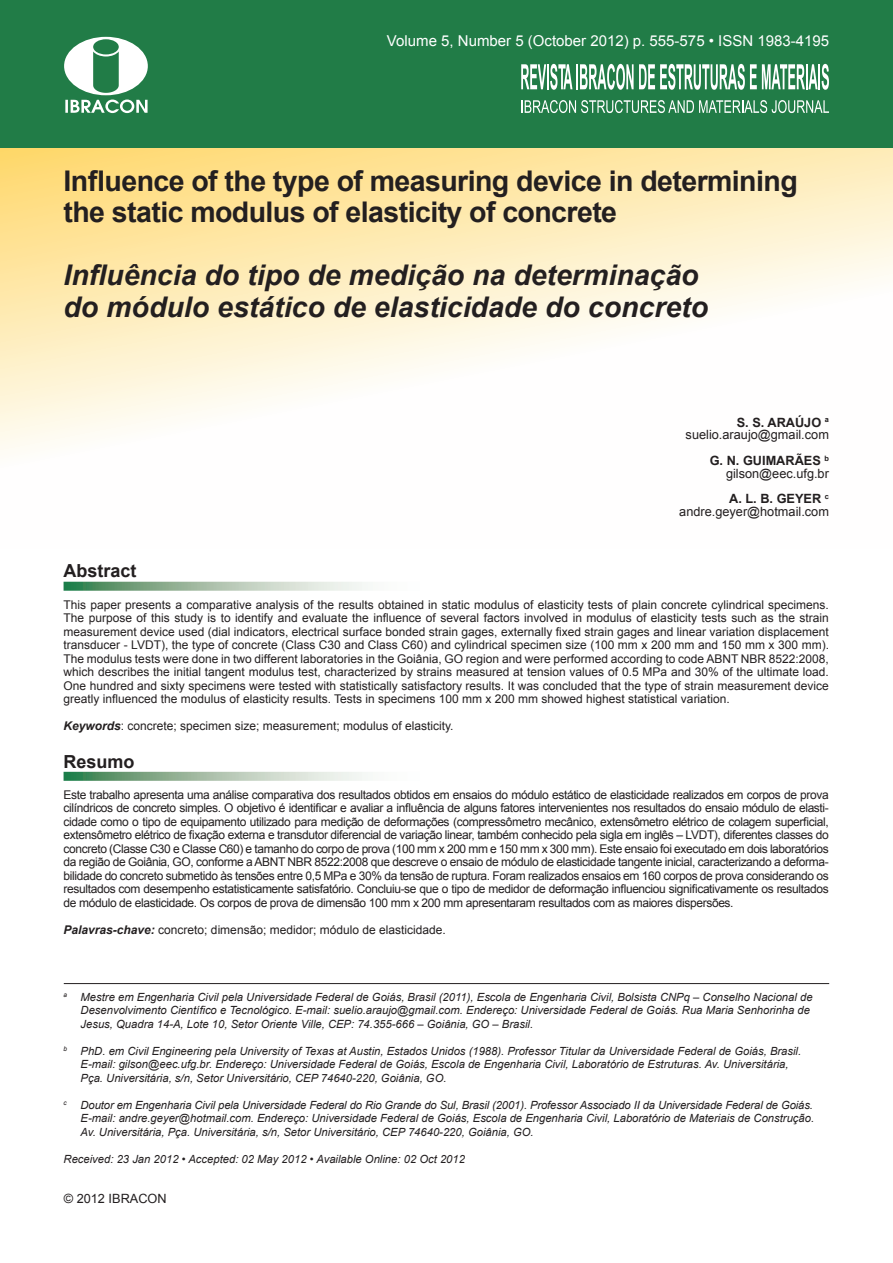
<style>
.page{position:relative;width:893px;height:1263px;background:#fff}
.page>*{position:absolute;margin:0;border:0;box-sizing:border-box;transform-origin:0 0}
.t1{font:700 28.5px/31.5px "Arial";letter-spacing:-.02em;color:#231f20}
.t2{font:italic 700 28.5px/31.5px "Arial";color:#231f20}
.t3{font:700 18px "Arial";color:#231f20}
.t4{font:15px "Arial";color:#fff}
.t5{font:12.75px/12.8px "Arial";color:#231f20;text-align:right}
.t6{font:12px/13.5px "Arial";color:#231f20;text-align:justify}
.t7{font:italic 11.25px/13.5px "Arial";color:#231f20}
.s1{font-weight:700}
.s2{font-weight:700;font-style:italic}
</style>
<div class="page">
<svg style="left:0;top:148px;width:893px;height:304px"></svg>
<div style="left:0;top:0;width:893px;height:148px;background:#217c47"></div>
<svg style="left:64px;top:37px;width:84px;height:76px"></svg>
<svg style="left:521px;top:64px;width:51px;height:26px"></svg>
<hr style="left:576px;top:64px;width:2px;height:25px;background:#fff">
<svg style="left:580px;top:64px;width:249px;height:26px"></svg>
<svg style="left:521px;top:100px;width:308px;height:13px"></svg>
<hr style="left:64px;top:983px;width:765px;height:1px;background:#231f20">
<svg style="left:64px;top:582px;width:299px;height:9px;background:#a5c1a9"></svg>
<svg style="left:64px;top:772px;width:299px;height:9px;background:#a4c0a8"></svg>
<p class="t4" style="left:387px;top:31px;width:444px">Volume 5, Number 5 (October 2012) p. 555-575 • ISSN 1983-4195</p>
<h1 class="t1" style="left:64px;top:166px;width:736px">Influence of the type of measuring device in determining the static modulus of elasticity of concrete</h1>
<h1 class="t2" style="left:64px;top:260px;width:646px">Influência do tipo de medição na determinação do módulo estático de elasticidade do concreto</h1>
<h2 class="t3" style="left:64px;top:559px;width:75px">Abstract</h2>
<p class="t5" style="left:686px;top:416px;width:145px"><span class="s1">S. S. Araújo</span> <sup>a </sup>suelio.araujo@gmail.com</p>
<p class="t5" style="left:710px;top:454px;width:121px"><span class="s1">G. N. Guimarães</span> <sup>b </sup>gilson@eec.ufg.br</p>
<p class="t5" style="left:679px;top:492px;width:151px"><span class="s1">A. L. B. Geyer</span> <sup>c </sup>andre.geyer@hotmail.com</p>
<p class="t6" style="left:64px;top:598px;width:767px">This paper presents a comparative analysis of the results obtained in static modulus of elasticity tests of plain concrete cylindrical specimens.<br>The purpose of this study is to identify and evaluate the influence of several factors involved in modulus of elasticity tests such as the strain measurement device used (dial indicators, electrical surface bonded strain gages, externally fixed strain gages and linear variation displacement transducer - LVDT), the type of concrete (Class C30 and Class C60) and cylindrical specimen size (100 mm x 200 mm and 150 mm x 300 mm).<br>The modulus tests were done in two different laboratories in the Goiânia, GO region and were performed according to code ABNT NBR 8522:2008, which describes the initial tangent modulus test, characterized by strains measured at tension values of 0.5 MPa and 30% of the ultimate load.<br>One hundred and sixty specimens were tested with statistically satisfactory results. It was concluded that the type of strain measurement device greatly influenced the modulus of elasticity results. Tests in specimens 100 mm x 200 mm showed highest statistical variation.</p>
<p class="t6" style="left:64px;top:719px;width:391px"><span class="s2">Keywords</span>: concrete; specimen size; measurement; modulus of elasticity.</p>
<h2 class="t3" style="left:64px;top:749px;width:73px">Resumo</h2>
<p class="t6" style="left:64px;top:788px;width:767px">Este trabalho apresenta uma análise comparativa dos resultados obtidos em ensaios do módulo estático de elasticidade realizados em corpos de prova cilíndricos de concreto simples. O objetivo é identificar e avaliar a influência de alguns fatores intervenientes nos resultados do ensaio módulo de elasti&shy;cidade como o tipo de equipamento utilizado para medição de deformações (compressômetro mecânico, extensômetro elétrico de colagem superficial, extensômetro elétrico de fixação externa e transdutor diferencial de variação linear, também conhecido pela sigla em inglês – LVDT), diferentes classes do concreto (Classe C30 e Classe C60) e tamanho do corpo de prova (100 mm x 200 mm e 150 mm x 300 mm). Este ensaio foi executado em dois laboratórios da região de Goiânia, GO, conforme a ABNT NBR 8522:2008 que descreve o ensaio de módulo de elasticidade tangente inicial, caracterizando a deforma&shy;bilidade do concreto submetido às tensões entre 0,5 MPa e 30% da tensão de ruptura. Foram realizados ensaios em 160 corpos de prova considerando os resultados com desempenho estatisticamente satisfatório. Concluiu-se que o tipo de medidor de deformação influenciou significativamente os resultados de módulo de elasticidade. Os corpos de prova de dimensão 100 mm x 200 mm apresentaram resultados com as maiores dispersões.</p>
<p class="t6" style="left:64px;top:923px;width:384px"><span class="s2">Palavras-chave:</span> concreto; dimensão; medidor; módulo de elasticidade.</p>
<p class="t7" style="left:81px;top:990px;width:733px;text-indent:-17px"><sup>a</sup> Mestre em Engenharia Civil pela Universidade Federal de Goiás, Brasil (2011), Escola de Engenharia Civil, Bolsista CNPq – Conselho Nacional de<br>Desenvolvimento Científico e Tecnológico. E-mail: suelio.araujo@gmail.com. Endereço: Universidade Federal de Goiás. Rua Maria Senhorinha de<br>Jesus, Quadra 14-A, Lote 10, Setor Oriente Ville, CEP: 74.355-666 – Goiânia, GO – Brasil.</p>
<p class="t7" style="left:81px;top:1044px;width:722px;text-indent:-17px"><sup>b</sup> PhD. em Civil Engineering pela University of Texas at Austin, Estados Unidos (1988). Professor Titular da Universidade Federal de Goiás, Brasil.<br>E-mail: gilson@eec.ufg.br. Endereço: Universidade Federal de Goiás, Escola de Engenharia Civil, Laboratório de Estruturas. Av. Universitária,<br>Pça. Universitária, s/n, Setor Universitário, CEP 74640-220, Goiânia, GO.</p>
<p class="t7" style="left:81px;top:1098px;width:735px;text-align:justify;text-indent:-17px"><sup>c</sup> Doutor em Engenharia Civil pela Universidade Federal do Rio Grande do Sul, Brasil (2001). Professor Associado II da Universidade Federal de Goiás.<br>E-mail: andre.geyer@hotmail.com. Endereço: Universidade Federal de Goiás, Escola de Engenharia Civil, Laboratório de Materiais de Construção.<br>Av. Universitária, Pça. Universitária, s/n, Setor Universitário, CEP 74640-220, Goiânia, GO.</p>
<p class="t7" style="left:64px;top:1152px;width:403px">Received: 23 Jan 2012 • Accepted: 02 May 2012 • Available Online: 02 Oct 2012</p>
<p class="t5" style="left:64px;top:1192px;width:104px">© 2012 IBRACON</p>
</div>
